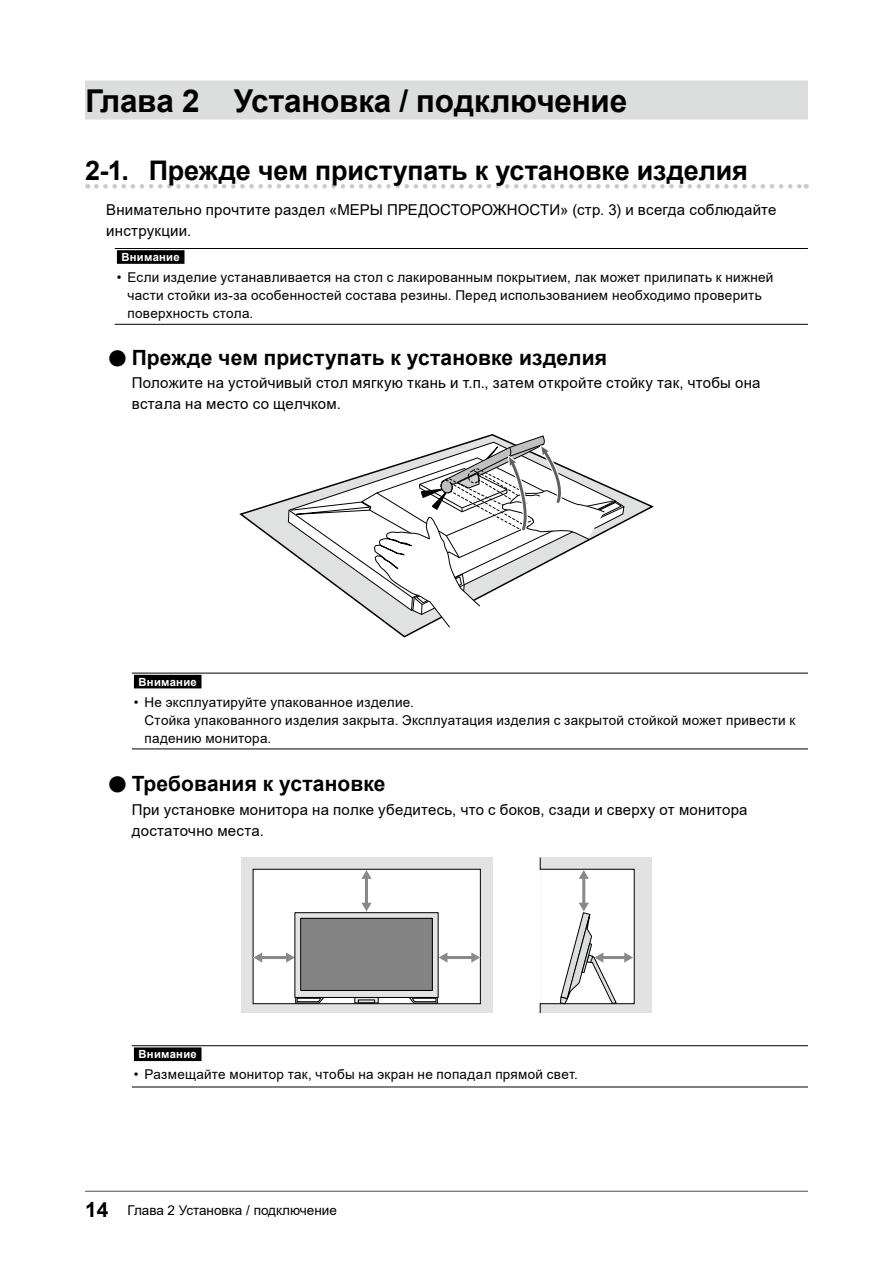
<style>
.page{position:relative;width:893px;height:1263px;background:#fff}
.page>*{position:absolute;margin:0;border:0;box-sizing:border-box;transform-origin:0 0}
.t1{font:700 31.5px "Arial";letter-spacing:-.01em;color:#000}
.t2{font:700 27px "Arial";letter-spacing:-.005em;color:#000}
.t3{font:700 21px "Arial";letter-spacing:.005em;color:#000}
.t4{font:15px/21px "Arial";letter-spacing:.015em;color:#000}
.t5{font:13.5px/18px "Arial";letter-spacing:.02em;color:#000}
.t6{font:13.5px "Arial";color:#000}
.t7{font:700 11.25px "Arial";letter-spacing:.025em;color:#fff}
.s1{font-size:37.8px}
.s2{font-weight:700;font-size:21px}
</style>
<div class="page">
<hr style="left:85px;top:1191px;width:723px;height:1px;background:#595757">
<div style="left:85px;top:81px;width:723px;height:39px;background:#dcdddd"></div>
<svg style="left:96px;top:184px;width:711px;height:5px"></svg>
<hr style="left:115px;top:248px;width:693px;height:1px;background:#000">
<hr style="left:115px;top:324px;width:693px;height:1px;background:#000">
<div style="left:117px;top:250px;width:67px;height:14px;background:#000"></div>
<svg style="left:239px;top:493px;width:415px;height:145px"></svg>
<svg style="left:288px;top:434px;width:337px;height:194px"></svg>
<hr style="left:132px;top:673px;width:676px;height:1px;background:#000">
<hr style="left:132px;top:749px;width:676px;height:1px;background:#000">
<div style="left:134px;top:675px;width:67px;height:13px;background:#000"></div>
<div style="left:242px;top:857px;width:251px;height:156px;background:#e2e2e3"></div>
<div style="left:540px;top:857px;width:111px;height:156px;background:#e2e2e3"></div>
<div style="left:253px;top:869px;width:227px;height:135px;background:#fff"></div>
<div style="left:253px;top:869px;width:228px;height:135px;border:1px solid #000"></div>
<hr style="left:365px;top:877px;width:3px;height:27px;background:#898989">
<svg style="left:361px;top:870px;width:11px;height:9px"></svg>
<hr style="left:261px;top:956px;width:27px;height:3px;background:#898989">
<svg style="left:253px;top:952px;width:9px;height:10px"></svg>
<hr style="left:446px;top:956px;width:27px;height:3px;background:#898989">
<svg style="left:471px;top:952px;width:9px;height:10px"></svg>
<svg style="left:286px;top:903px;width:161px;height:101px"></svg>
<div style="left:300px;top:918px;width:133px;height:73px;border:1px solid #000"></div>
<svg style="left:539px;top:857px;width:96px;height:156px"></svg>
<hr style="left:132px;top:1045px;width:676px;height:1px;background:#000">
<hr style="left:132px;top:1087px;width:676px;height:1px;background:#000">
<div style="left:134px;top:1047px;width:67px;height:14px;background:#000"></div>
<h1 class="t1" style="left:85px;top:79px;width:544px">Глава 2 Установка / подключение</h1>
<h2 class="t2" style="left:85px;top:152px;width:664px">2-1. Прежде чем приступать к установке изделия</h2>
<p class="t4" style="left:106px;top:199px;width:672px">Внимательно прочтите раздел «МЕРЫ ПРЕДОСТОРОЖНОСТИ» (стр. 3) и всегда соблюдайте инструкции.</p>
<p class="t7" style="left:122px;top:249px;width:60px">Внимание</p>
<p class="t5" style="left:128px;top:268px;width:647px;text-indent:-11px">• Если изделие устанавливается на стол с лакированным покрытием, лак может прилипать к нижней части стойки из-за особенностей состава резины. Перед использованием необходимо проверить поверхность стола.</p>
<h3 class="t3" style="left:106px;top:343px;width:502px"><span class="s1">●</span>Прежде чем приступать к установке изделия</h3>
<p class="t4" style="left:132px;top:372px;width:630px">Положите на устойчивый стол мягкую ткань и т.п., затем откройте стойку так, чтобы она встала на место со щелчком.</p>
<p class="t7" style="left:139px;top:674px;width:60px">Внимание</p>
<p class="t5" style="left:145px;top:693px;width:652px;text-indent:-11px">• Не эксплуатируйте упакованное изделие.<br>Стойка упакованного изделия закрыта. Эксплуатация изделия с закрытой стойкой может привести к падению монитора.</p>
<h3 class="t3" style="left:106px;top:769px;width:281px"><span class="s1">●</span>Требования к установке</h3>
<p class="t4" style="left:132px;top:799px;width:617px">При установке монитора на полке убедитесь, что с боков, сзади и сверху от монитора достаточно места.</p>
<p class="t7" style="left:139px;top:1046px;width:60px">Внимание</p>
<p class="t5" style="left:134px;top:1065px;width:446px">• Размещайте монитор так, чтобы на экран не попадал прямой свет.</p>
<p class="t6" style="left:85px;top:1201px;width:253px"><span class="s2">14</span> Глава 2 Установка / подключение</p>
</div>
